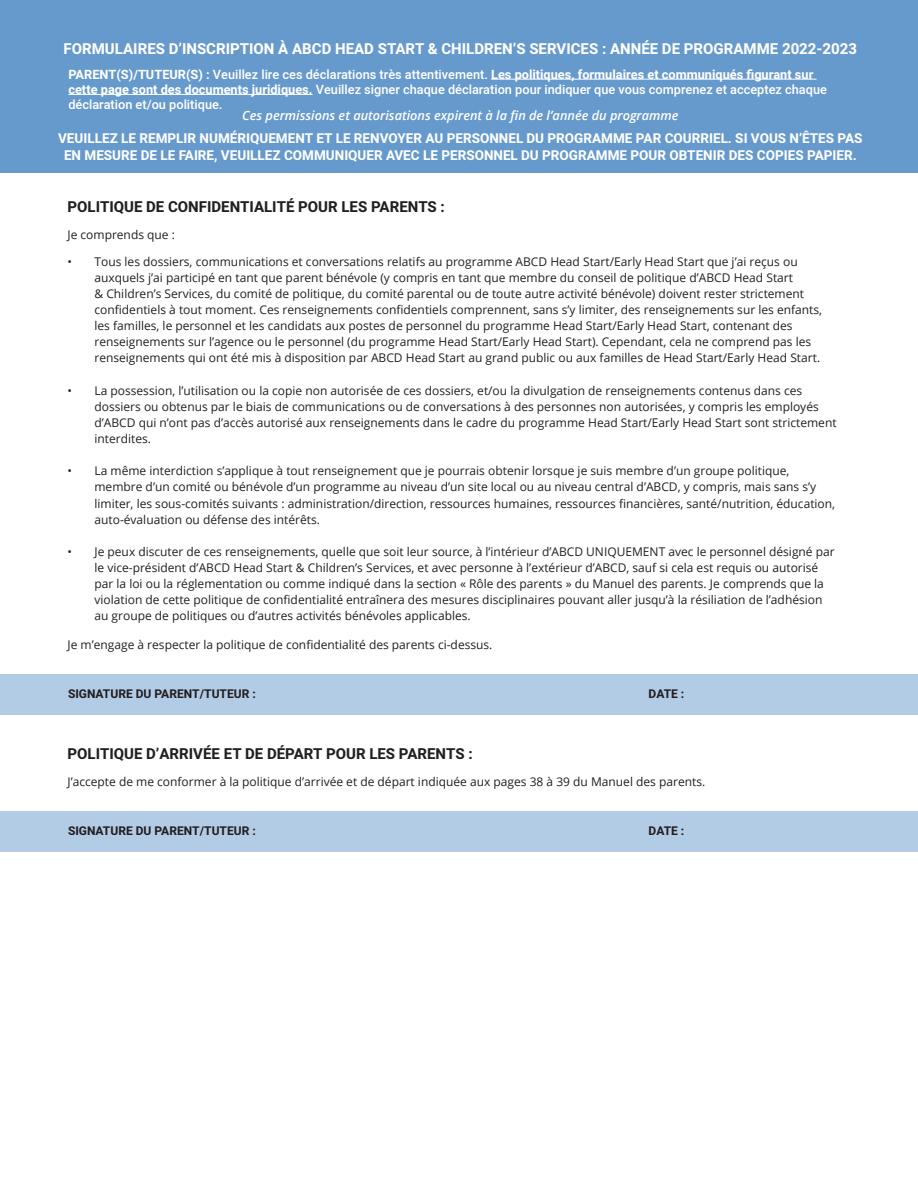
<style>
.page{position:relative;width:918px;height:1188px;background:#fff}
.page>*{position:absolute;margin:0;border:0;box-sizing:border-box;transform-origin:0 0}
.t1{font:700 15px "Heebo";color:#231f20}
.t2{font:700 15px "Heebo";color:#fff}
.t3{font:700 13.5px/16.2px "Heebo";color:#fff;text-align:center}
.t4{font:500 12.75px/15.3px "Heebo";color:#fff}
.t5{font:italic 600 12.75px "Open Sans";color:#fff}
.t6{font:12px/16.2px "Open Sans";color:#231f20}
.t7{font:700 12px "Heebo";color:#231f20}
.s1{font-weight:700}
</style>
<div class="page">
<div style="left:0;top:0;width:918px;height:172px;background:#69c"></div>
<hr style="left:491px;top:79px;width:326px;height:1px;background:#fff">
<hr style="left:68px;top:94px;width:245px;height:1px;background:#fff">
<div style="left:0;top:674px;width:918px;height:41px;background:#b3cce6"></div>
<div style="left:0;top:811px;width:918px;height:41px;background:#b3cce6"></div>
<p class="t2" style="left:64px;top:39px;width:795px">FORMULAIRES D’INSCRIPTION À ABCD HEAD START &amp; CHILDREN’S SERVICES : ANNÉE DE PROGRAMME 2022-2023</p>
<p class="t4" style="left:68px;top:67px;width:760px"><span class="s1">PARENT(S)/TUTEUR(S) :</span> Veuillez lire ces déclarations très attentivement. <span class="s1">Les politiques, formulaires et communiqués figurant sur cette page sont des documents juridiques.</span> Veuillez signer chaque déclaration pour indiquer que vous comprenez et acceptez chaque déclaration et/ou politique.</p>
<p class="t5" style="left:242px;top:106px;width:438px">Ces permissions et autorisations expirent à la fin de l’année du programme</p>
<p class="t3" style="left:58px;top:131px;width:806px">VEUILLEZ LE REMPLIR NUMÉRIQUEMENT ET LE RENVOYER AU PERSONNEL DU PROGRAMME PAR COURRIEL. SI VOUS N’ÊTES PAS<br>EN MESURE DE LE FAIRE, VEUILLEZ COMMUNIQUER AVEC LE PERSONNEL DU PROGRAMME POUR OBTENIR DES COPIES PAPIER.</p>
<p class="t1" style="left:68px;top:196px;width:379px">POLITIQUE DE CONFIDENTIALITÉ POUR LES PARENTS :</p>
<p class="t6" style="left:68px;top:226px;width:109px">Je comprends que :</p>
<p class="t6" style="left:94px;top:253px;width:729px;text-indent:-27px">• Tous les dossiers, communications et conversations relatifs au programme ABCD Head Start/Early Head Start que j’ai reçus ou auxquels j’ai participé en tant que parent bénévole (y compris en tant que membre du conseil de politique d’ABCD Head Start<br>&amp; Children’s Services, du comité de politique, du comité parental ou de toute autre activité bénévole) doivent rester strictement confidentiels à tout moment. Ces renseignements confidentiels comprennent, sans s’y limiter, des renseignements sur les enfants, les familles, le personnel et les candidats aux postes de personnel du programme Head Start/Early Head Start, contenant des renseignements sur l’agence ou le personnel (du programme Head Start/Early Head Start). Cependant, cela ne comprend pas les renseignements qui ont été mis à disposition par ABCD Head Start au grand public ou aux familles de Head Start/Early Head Start.</p>
<p class="t6" style="left:94px;top:382px;width:744px;text-indent:-27px">• La possession, l’utilisation ou la copie non autorisée de ces dossiers, et/ou la divulgation de renseignements contenus dans ces dossiers ou obtenus par le biais de communications ou de conversations à des personnes non autorisées, y compris les employés d’ABCD qui n’ont pas d’accès autorisé aux renseignements dans le cadre du programme Head Start/Early Head Start sont strictement interdites.</p>
<p class="t6" style="left:94px;top:463px;width:742px;text-indent:-27px">• La même interdiction s’applique à tout renseignement que je pourrais obtenir lorsque je suis membre d’un groupe politique, membre d’un comité ou bénévole d’un programme au niveau d’un site local ou au niveau central d’ABCD, y compris, mais sans s’y limiter, les sous-comités suivants : administration/direction, ressources humaines, ressources financières, santé/nutrition, éducation, auto-évaluation ou défense des intérêts.</p>
<p class="t6" style="left:94px;top:543px;width:742px;text-indent:-27px">• Je peux discuter de ces renseignements, quelle que soit leur source, à l’intérieur d’ABCD UNIQUEMENT avec le personnel désigné par le vice-président d’ABCD Head Start &amp; Children’s Services, et avec personne à l’extérieur d’ABCD, sauf si cela est requis ou autorisé par la loi ou la réglementation ou comme indiqué dans la section « Rôle des parents » du Manuel des parents. Je comprends que la violation de cette politique de confidentialité entraînera des mesures disciplinaires pouvant aller jusqu’à la résiliation de l’adhésion au groupe de politiques ou d’autres activités bénévoles applicables.</p>
<p class="t6" style="left:68px;top:636px;width:426px">Je m’engage à respecter la politique de confidentialité des parents ci-dessus.</p>
<p class="t7" style="left:68px;top:686px;width:189px">SIGNATURE DU PARENT/TUTEUR :</p>
<p class="t7" style="left:649px;top:686px;width:37px">DATE :</p>
<p class="t1" style="left:68px;top:744px;width:407px">POLITIQUE D’ARRIVÉE ET DE DÉPART POUR LES PARENTS :</p>
<p class="t6" style="left:68px;top:774px;width:639px">J’accepte de me conformer à la politique d’arrivée et de départ indiquée aux pages 38 à 39 du Manuel des parents.</p>
<p class="t7" style="left:68px;top:823px;width:189px">SIGNATURE DU PARENT/TUTEUR :</p>
<p class="t7" style="left:649px;top:823px;width:37px">DATE :</p>
</div>
